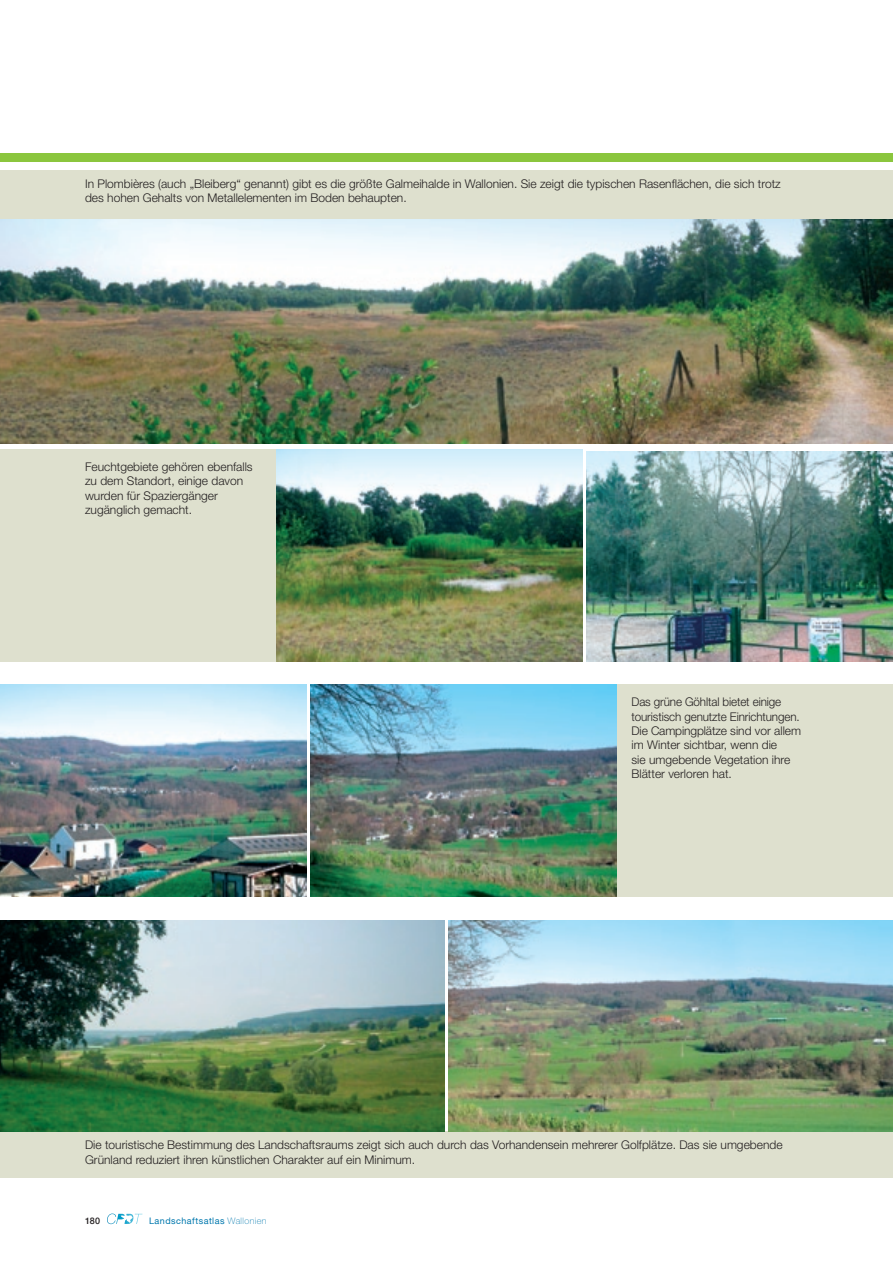
<style>
.page{position:relative;width:893px;height:1263px;background:#fff}
.page>*{position:absolute;margin:0;border:0;box-sizing:border-box;transform-origin:0 0}
.t1{font:300 12px/14.4px "Helvetica Neue";color:#231f20}
.t2{font:9px "Helvetica Neue";letter-spacing:.05em;color:#0078ae}
.t3{font:500 9px "Helvetica Neue";color:#231f20}
.s1{font-weight:100}
</style>
<div class="page">
<div style="left:0;top:153px;width:893px;height:9px;background:#8bc63e"></div>
<div style="left:0;top:449px;width:278px;height:212px;background:#dee0ce"></div>
<div style="left:0;top:170px;width:893px;height:50px;background:#dee0ce"></div>
<div style="left:0;top:1131px;width:893px;height:47px;background:#dee0ce"></div>
<div style="left:595px;top:685px;width:298px;height:212px;background:#dee0ce"></div>
<svg style="left:107px;top:1213px;width:35px;height:11px"></svg>
<img style="left:0;top:921px;width:444px;height:210px">
<img style="left:449px;top:921px;width:444px;height:210px">
<img style="left:0;top:685px;width:306px;height:212px">
<img style="left:310px;top:685px;width:307px;height:212px">
<img style="left:0;top:220px;width:893px;height:224px">
<img style="left:276px;top:449px;width:307px;height:212px">
<img style="left:587px;top:451px;width:306px;height:210px">
<p class="t1" style="left:85px;top:176px;width:697px">In Plombières (auch „Bleiberg“ genannt) gibt es die größte Galmeihalde in Wallonien. Sie zeigt die typischen Rasenflächen, die sich trotz des hohen Gehalts von Metallelementen im Boden behaupten.</p>
<p class="t1" style="left:85px;top:459px;width:169px">Feuchtgebiete gehören ebenfalls zu dem Standort, einige davon wurden für Spaziergänger zugänglich gemacht.</p>
<p class="t1" style="left:631px;top:694px;width:171px">Das grüne Göhltal bietet einige touristisch genutzte Einrichtungen.<br>Die Campingplätze sind vor allem im Winter sichtbar, wenn die<br>sie umgebende Vegetation ihre<br>Blätter verloren hat.</p>
<p class="t1" style="left:85px;top:1137px;width:699px">Die touristische Bestimmung des Landschaftsraums zeigt sich auch durch das Vorhandensein mehrerer Golfplätze. Das sie umgebende<br>Grünland reduziert ihren künstlichen Charakter auf ein Minimum.</p>
<p class="t3" style="left:85px;top:1215px;width:17px">180</p>
<p class="t2" style="left:149px;top:1215px;width:119px">Landschaftsatlas <span class="s1">Wallonien</span></p>
</div>
